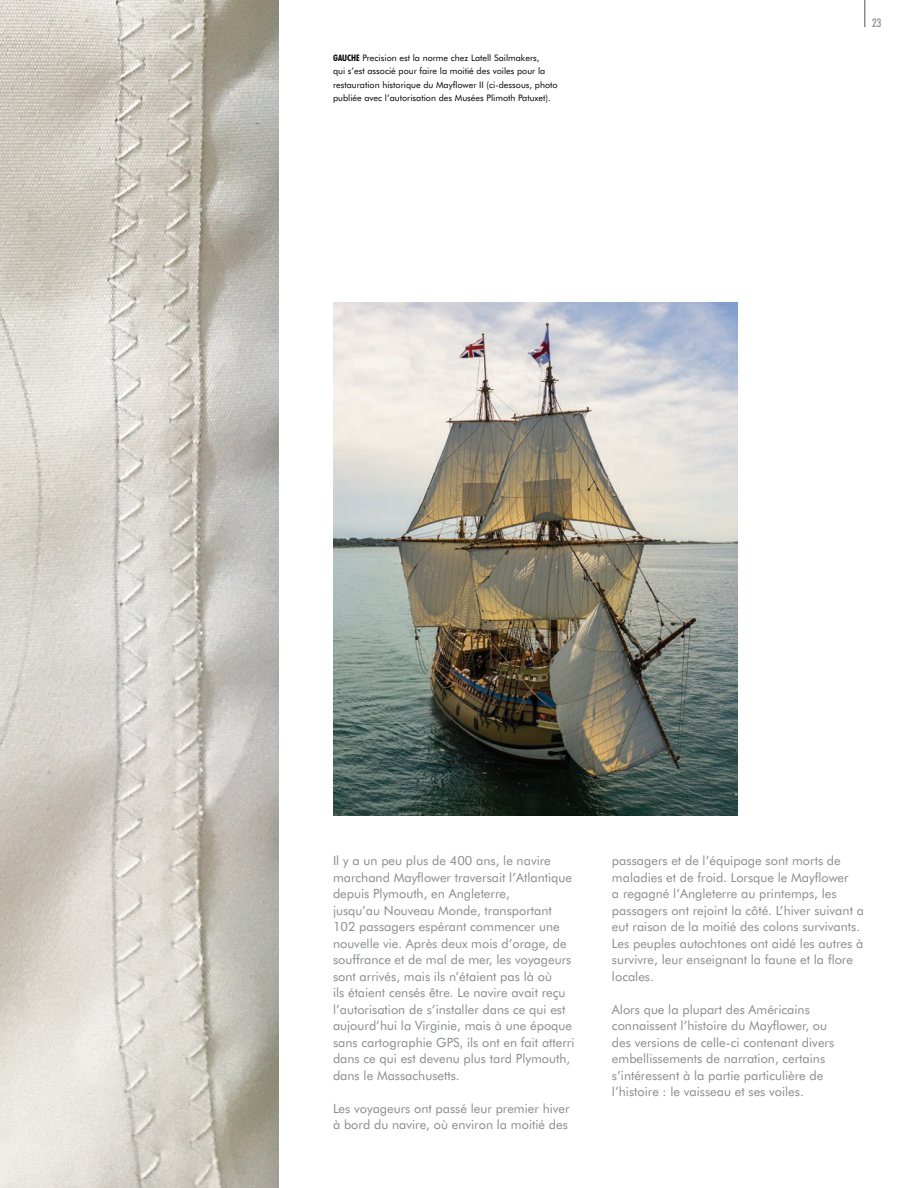
<style>
.page{position:relative;width:918px;height:1188px;background:#fff}
.page>*{position:absolute;margin:0;border:0;box-sizing:border-box;transform-origin:0 0}
.t1{font:12.75px/16.5px "Futura BT";color:#898b8e}
.t2{font:500 condensed 12px "Futura BT";color:#898b8e}
.t3{font:9px/13.5px "Futura BT";color:#000}
.s1{font-weight:700;font-stretch:condensed}
</style>
<div class="page">
<img style="left:0;top:0;width:279px;height:1188px">
<img style="left:333px;top:303px;width:405px;height:513px">
<hr style="left:864px;top:0;width:2px;height:27px;background:#898b8e">
<p class="t3" style="left:333px;top:51px;width:226px"><span class="s1">GAUCHE</span> Precision est la norme chez Latell Sailmakers,<br>qui s’est associé pour faire la moitié des voiles pour la restauration historique du Mayflower II (ci-dessous, photo publiée avec l’autorisation des Musées Plimoth Patuxet).</p>
<p class="t2" style="left:872px;top:15px;width:11px">23</p>
<p class="t1" style="left:333px;top:852px;width:243px">Il y a un peu plus de 400 ans, le navire marchand Mayflower traversait l’Atlantique depuis Plymouth, en Angleterre,<br>jusqu’au Nouveau Monde, transportant 102 passagers espérant commencer une nouvelle vie. Après deux mois d’orage, de souffrance et de mal de mer, les voyageurs sont arrivés, mais ils n’étaient pas là où<br>ils étaient censés être. Le navire avait reçu l’autorisation de s’installer dans ce qui est aujourd’hui la Virginie, mais à une époque sans cartographie GPS, ils ont en fait atterri dans ce qui est devenu plus tard Plymouth, dans le Massachusetts.</p>
<p class="t1" style="left:333px;top:1100px;width:238px">Les voyageurs ont passé leur premier hiver à bord du navire, où environ la moitié des</p>
<p class="t1" style="left:612px;top:852px;width:253px">passagers et de l’équipage sont morts de maladies et de froid. Lorsque le Mayflower<br>a regagné l’Angleterre au printemps, les passagers ont rejoint la côté. L’hiver suivant a eut raison de la moitié des colons survivants.<br>Les peuples autochtones ont aidé les autres à survivre, leur enseignant la faune et la flore locales.</p>
<p class="t1" style="left:612px;top:1001px;width:224px">Alors que la plupart des Américains connaissent l’histoire du Mayflower, ou des versions de celle-ci contenant divers embellissements de narration, certains s’intéressent à la partie particulière de l’histoire : le vaisseau et ses voiles.</p>
</div>
